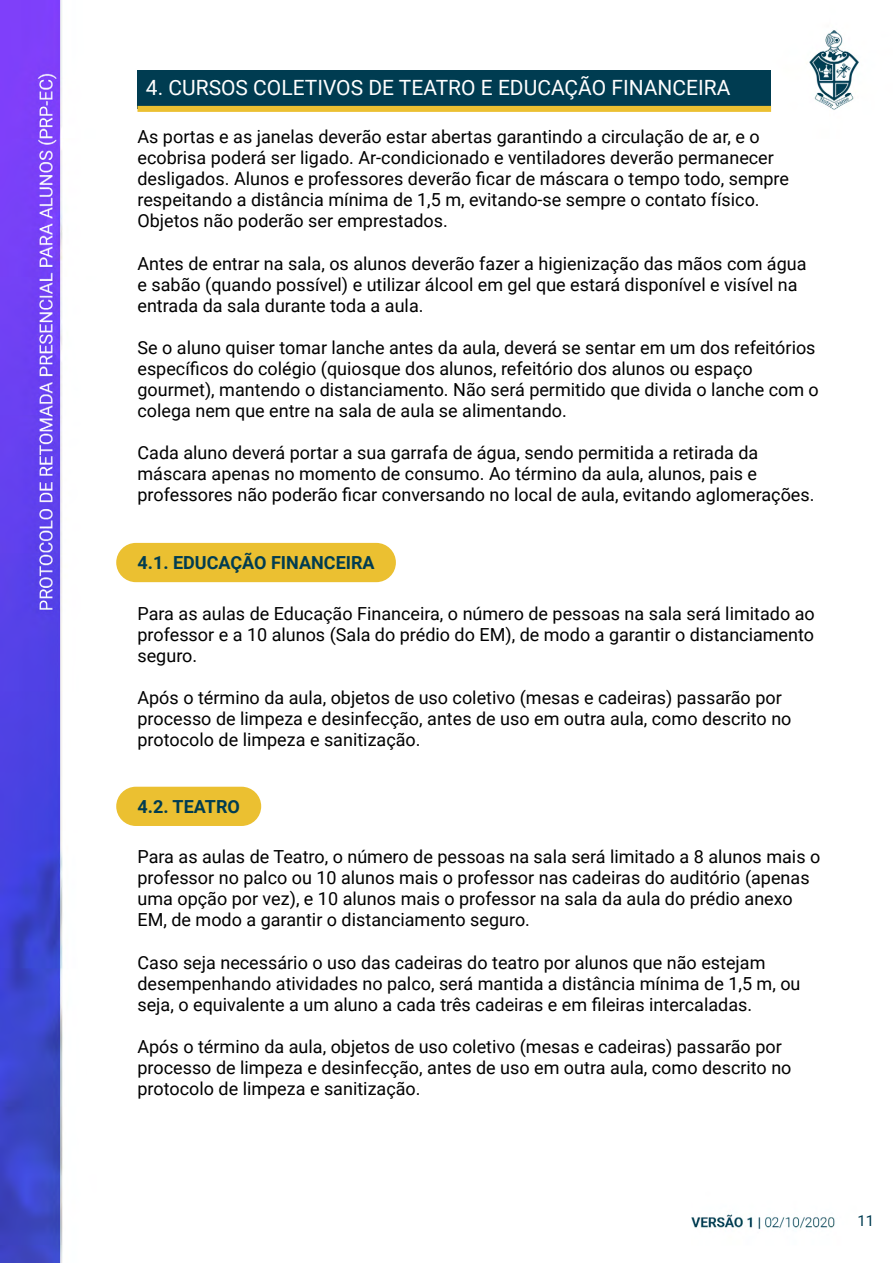
<style>
.page{position:relative;width:893px;height:1263px;background:#fff}
.page>*{position:absolute;margin:0;border:0;box-sizing:border-box;transform-origin:0 0}
.t1{font:21px "Roboto";color:#fff}
.t2{font:18px/21px "Roboto";color:#000}
.t3{font:700 18px "Roboto";color:#003c51}
.t4{font:15px "Roboto";color:#003c51}
</style>
<div class="page">
<img style="left:0;top:0;width:859px;height:1263px">
<div style="left:137px;top:71px;width:634px;height:38px;background:#003c51"></div>
<div style="left:137px;top:106px;width:634px;height:6px;background:#ebc031"></div>
<div style="left:116px;top:543px;width:280px;height:39px;background:#ebc031;border-radius:20px"></div>
<div style="left:116px;top:787px;width:145px;height:39px;background:#ebc031;border-radius:20px"></div>
<p class="t1" style="left:146px;top:73px;width:586px">4. CURSOS COLETIVOS DE TEATRO E EDUCAÇÃO FINANCEIRA</p>
<p class="t2" style="left:137px;top:126px;width:653px">As portas e as janelas deverão estar abertas garantindo a circulação de ar, e o ecobrisa poderá ser ligado. Ar-condicionado e ventiladores deverão permanecer desligados. Alunos e professores deverão ficar de máscara o tempo todo, sempre respeitando a distância mínima de 1,5 m, evitando-se sempre o contato físico.<br>Objetos não poderão ser emprestados.</p>
<p class="t2" style="left:137px;top:252px;width:670px">Antes de entrar na sala, os alunos deverão fazer a higienização das mãos com água e sabão (quando possível) e utilizar álcool em gel que estará disponível e visível na entrada da sala durante toda a aula.</p>
<p class="t2" style="left:137px;top:336px;width:683px">Se o aluno quiser tomar lanche antes da aula, deverá se sentar em um dos refeitórios específicos do colégio (quiosque dos alunos, refeitório dos alunos ou espaço gourmet), mantendo o distanciamento. Não será permitido que divida o lanche com o colega nem que entre na sala de aula se alimentando.</p>
<p class="t2" style="left:137px;top:441px;width:678px">Cada aluno deverá portar a sua garrafa de água, sendo permitida a retirada da máscara apenas no momento de consumo. Ao término da aula, alunos, pais e professores não poderão ficar conversando no local de aula, evitando aglomerações.</p>
<p class="t3" style="left:137px;top:550px;width:239px">4.1. EDUCAÇÃO FINANCEIRA</p>
<p class="t2" style="left:137px;top:602px;width:679px;text-align:justify">Para as aulas de Educação Financeira, o número de pessoas na sala será limitado ao professor e a 10 alunos (Sala do prédio do EM), de modo a garantir o distanciamento seguro.</p>
<p class="t2" style="left:137px;top:686px;width:655px">Após o término da aula, objetos de uso coletivo (mesas e cadeiras) passarão por processo de limpeza e desinfecção, antes de uso em outra aula, como descrito no protocolo de limpeza e sanitização.</p>
<p class="t3" style="left:137px;top:794px;width:104px">4.2. TEATRO</p>
<p class="t2" style="left:137px;top:846px;width:684px">Para as aulas de Teatro, o número de pessoas na sala será limitado a 8 alunos mais o professor no palco ou 10 alunos mais o professor nas cadeiras do auditório (apenas uma opção por vez), e 10 alunos mais o professor na sala da aula do prédio anexo EM, de modo a garantir o distanciamento seguro.</p>
<p class="t2" style="left:137px;top:951px;width:665px">Caso seja necessário o uso das cadeiras do teatro por alunos que não estejam desempenhando atividades no palco, será mantida a distância mínima de 1,5 m, ou seja, o equivalente a um aluno a cada três cadeiras e em fileiras intercaladas.</p>
<p class="t2" style="left:137px;top:1035px;width:655px">Após o término da aula, objetos de uso coletivo (mesas e cadeiras) passarão por processo de limpeza e desinfecção, antes de uso em outra aula, como descrito no protocolo de limpeza e sanitização.</p>
<p class="t4" style="left:857px;top:1210px;width:18px">11</p>
</div>
